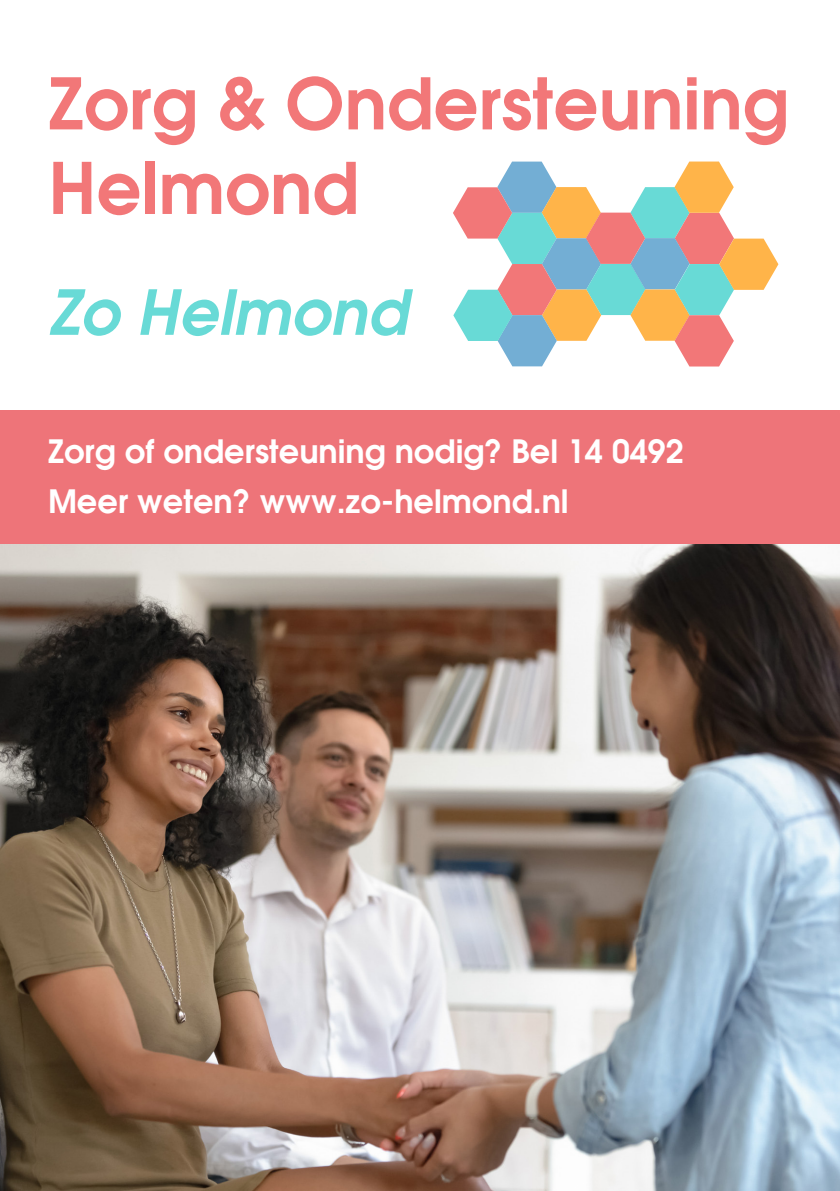
<style>
.page{position:relative;width:840px;height:1191px;background:#fff}
.page>*{position:absolute;margin:0;border:0;box-sizing:border-box;transform-origin:0 0}
.t1{font:700 70.4px/84.6px "Avalon";color:#f27778}
.t2{font:italic 700 61.6px "Avalon";color:#68dad6}
.t3{font:700 32px "Avalon";color:#fff}
</style>
<div class="page">
<svg style="left:453px;top:161px;width:325px;height:205px"></svg>
<div style="left:0;top:410px;width:839px;height:134px;background:#ee7479"></div>
<img style="left:0;top:544px;width:839px;height:647px">
<h1 class="t1" style="left:49px;top:59px;width:741px">Zorg &amp; Ondersteuning<br>Helmond</h1>
<h2 class="t2" style="left:49px;top:271px;width:360px">Zo Helmond</h2>
<p class="t3" style="left:48px;top:429px;width:637px">Zorg of ondersteuning nodig? Bel 14 0492</p>
<p class="t3" style="left:48px;top:479px;width:521px">Meer weten? www.zo-helmond.nl</p>
</div>
